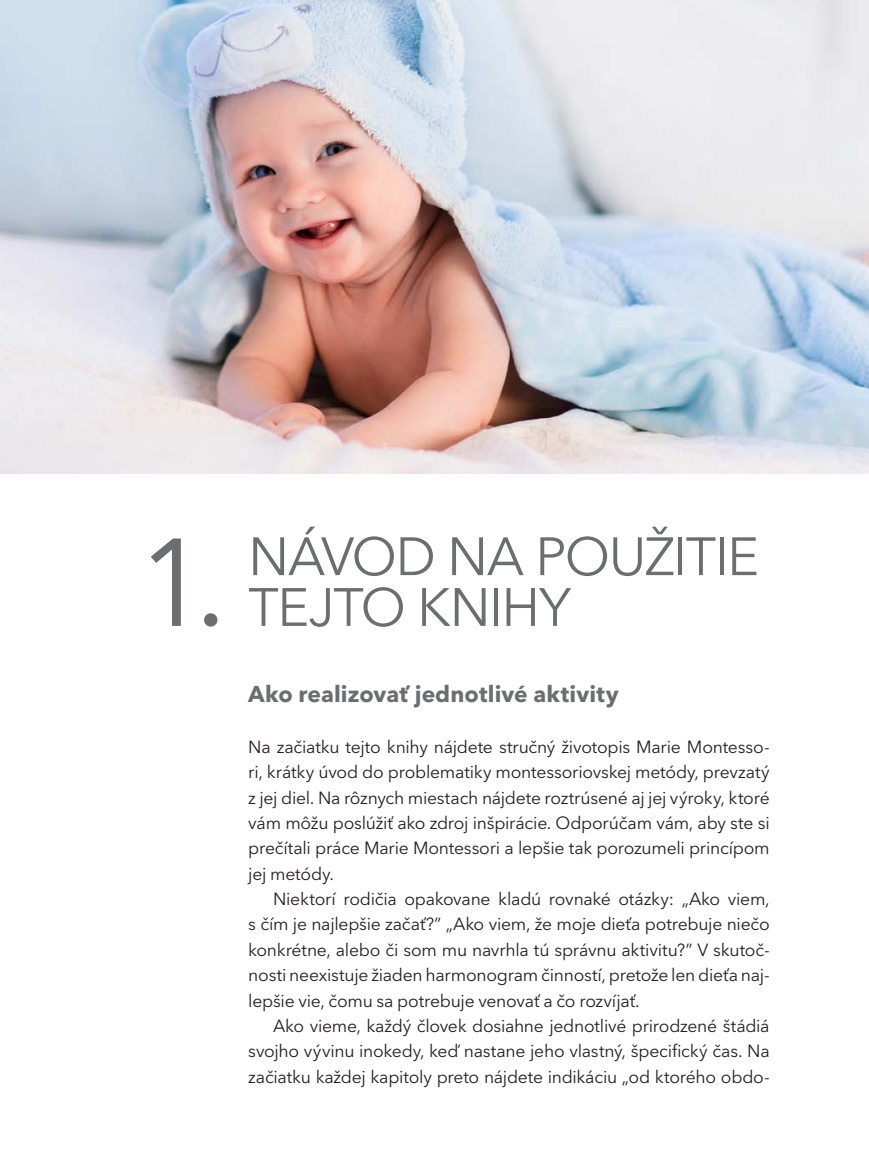
<style>
.page{position:relative;width:869px;height:1156px;background:#fff}
.page>*{position:absolute;margin:0;border:0;box-sizing:border-box;transform-origin:0 0}
.nadpis_kapitoly{font:123.38px "Avenir Next LT Pro";color:#6c6d70}
.nadpis_kapitoly-2{font:53.38px/50.8px "Avenir Next LT Pro";letter-spacing:-.025em;color:#6c6d70}
.podnadpis{font:700 22.75px "Avenir Next LT Pro";letter-spacing:.005em;color:#6c6d70}
.t1{font:17.5px/25.4px "Avenir Next LT Pro";letter-spacing:-.015em;color:#231f20;text-align:justify}
</style>
<div class="page">
<img style="left:0;top:0;width:868px;height:474px">
<p class="nadpis_kapitoly" style="left:137px;top:509px;width:92px">1.</p>
<p class="nadpis_kapitoly-2" style="left:248px;top:531px;width:512px">NÁVOD NA POUŽITIE<br>TEJTO KNIHY</p>
<p class="podnadpis" style="left:248px;top:680px;width:371px">Ako realizovať jednotlivé aktivity</p>
<p class="t1" style="left:248px;top:734px;width:522px">Na začiatku tejto knihy nájdete stručný životopis Marie Montesso&shy;ri, krátky úvod do problematiky montessoriovskej metódy, prevzatý z jej diel. Na rôznych miestach nájdete roztrúsené aj jej výroky, ktoré vám môžu poslúžiť ako zdroj inšpirácie. Odporúčam vám, aby ste si prečítali práce Marie Montessori a lepšie tak porozumeli princípom jej metódy.</p>
<p class="t1" style="left:248px;top:886px;width:522px;text-indent:25px">Niektorí rodičia opakovane kladú rovnaké otázky: „Ako viem, s čím je najlepšie začať?” „Ako viem, že moje dieťa potrebuje niečo konkrétne, alebo či som mu navrhla tú správnu aktivitu?” V skutoč&shy;nosti neexistuje žiaden harmonogram činností, pretože len dieťa naj&shy;lepšie vie, čomu sa potrebuje venovať a čo rozvíjať.</p>
<p class="t1" style="left:248px;top:1013px;width:522px;text-indent:25px">Ako vieme, každý človek dosiahne jednotlivé prirodzené štádiá svojho vývinu inokedy, keď nastane jeho vlastný, špecifický čas. Na začiatku každej kapitoly preto nájdete indikáciu „od ktorého obdo-</p>
</div>
